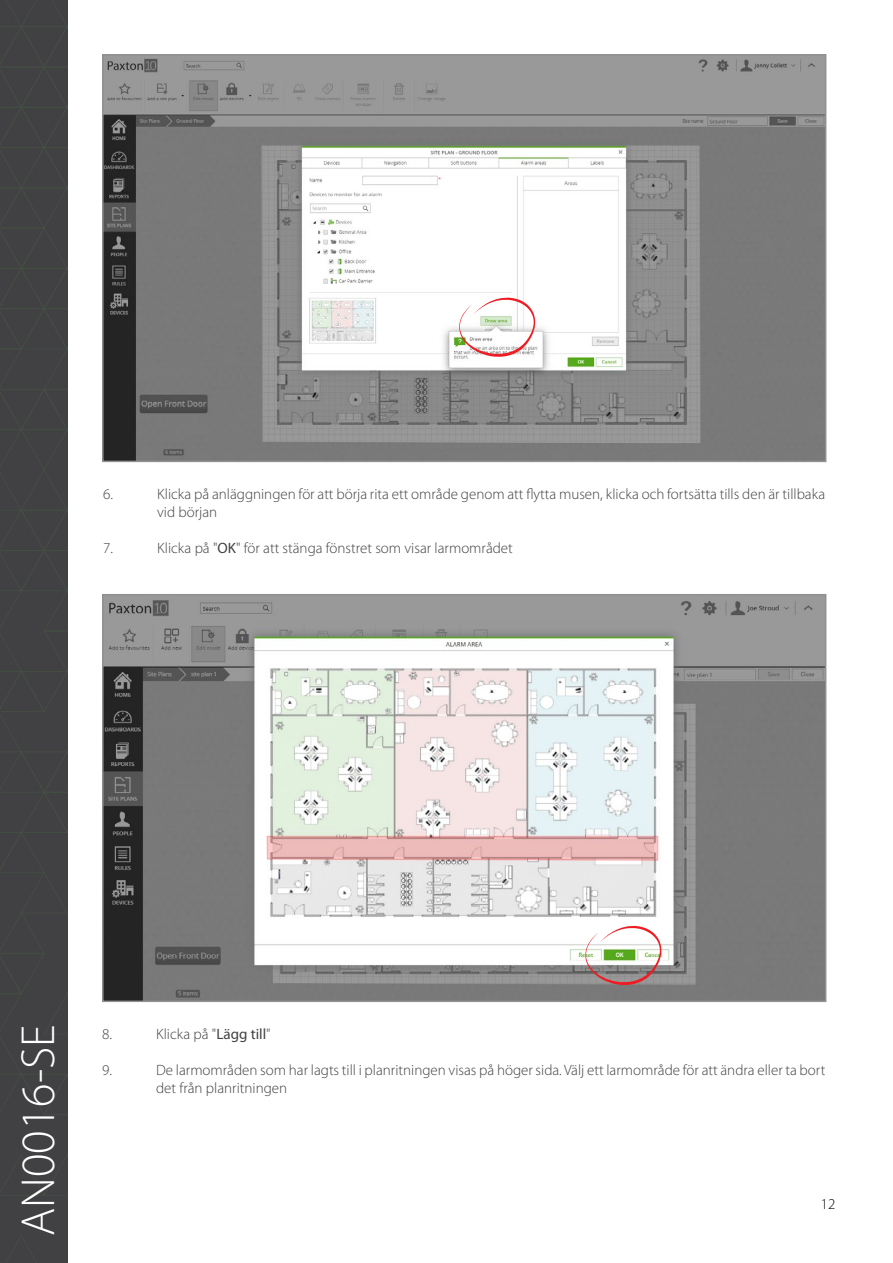
<style>
.page{position:relative;width:893px;height:1263px;background:#fff}
.page>*{position:absolute;margin:0;border:0;box-sizing:border-box;transform-origin:0 0}
.t1{font:300 48px "Myriad Pro";color:#fff}
.t2{font:300 15px/18px "Myriad Pro";color:#414042}
.t3{font:300 15px "Myriad Pro";color:#000}
.s1{font-weight:400}
</style>
<div class="page">
<div style="left:0;top:0;width:67px;height:1263px;background:#414042"></div>
<svg style="left:6px;top:1235px;width:31px;height:28px"></svg>
<svg style="left:0;top:0;width:67px;height:1196px"></svg>
<img style="left:105px;top:57px;width:718px;height:402px">
<div style="left:102px;top:54px;width:724px;height:408px;border:2px solid #8f9194"></div>
<img style="left:105px;top:597px;width:718px;height:402px">
<div style="left:102px;top:594px;width:724px;height:408px;border:2px solid #8f9194"></div>
<svg style="left:459px;top:297px;width:76px;height:60px"></svg>
<svg style="left:585px;top:926px;width:76px;height:59px"></svg>
<p class="t2" style="left:103px;top:485px;width:11px">6.</p>
<p class="t2" style="left:157px;top:485px;width:670px">Klicka på anläggningen för att börja rita ett område genom att flytta musen, klicka och fortsätta tills den är tillbaka vid början</p>
<p class="t2" style="left:103px;top:539px;width:11px">7.</p>
<p class="t2" style="left:157px;top:539px;width:357px">Klicka på "<span class="s1">OK</span>" för att stänga fönstret som visar larmområdet</p>
<h1 class="t1" style="left:9px;top:1236px;width:213px;rotate:-90deg">AN0016-SE</h1>
<p class="t2" style="left:102px;top:1025px;width:11px">8.</p>
<p class="t2" style="left:156px;top:1025px;width:116px">Klicka på "<span class="s1">Lägg till</span>"</p>
<p class="t2" style="left:102px;top:1061px;width:11px">9.</p>
<p class="t2" style="left:156px;top:1061px;width:671px">De larmområden som har lagts till i planritningen visas på höger sida. Välj ett larmområde för att ändra eller ta bort det från planritningen</p>
<p class="t3" style="left:821px;top:1195px;width:16px">12</p>
</div>
